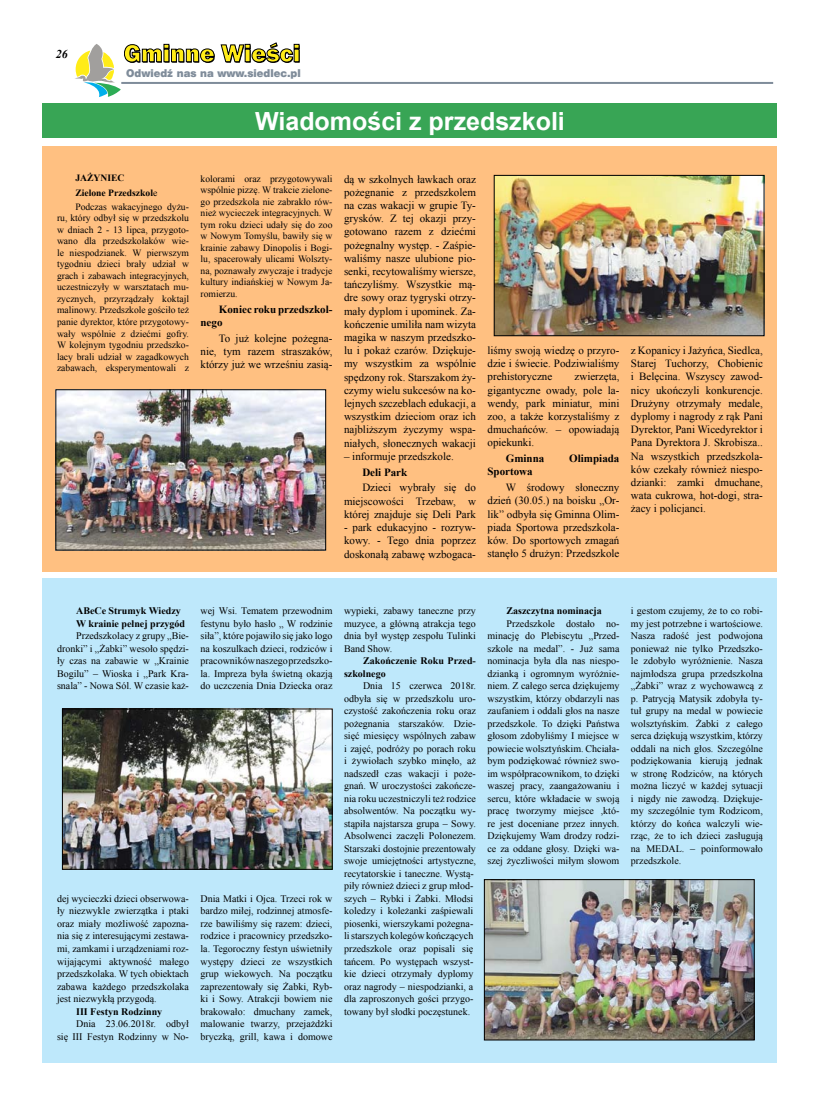
<style>
.page{position:relative;width:820px;height:1106px;background:#fff}
.page>*{position:absolute;margin:0;border:0;box-sizing:border-box;transform-origin:0 0}
.t1{font:700 25px "Arial";color:#fff}
.t2{font:italic 700 12px "Times New Roman";color:#000}
.t3{font:11px/13.2px "Times New Roman";color:#000;text-align:justify}
.t4{font:700 11px/13.2px "Times New Roman";color:#000}
.t5{font:10px/12.5px "Times New Roman";color:#000;text-align:justify}
.t6{font:700 10px/12.5px "Times New Roman";color:#000}
.t7{font:10px "Swis 721 Blk 2 EU";color:#7f8c9a}
.t8{font:9.6px/11.5px "Times New Roman";color:#000;text-align:justify}
.t9{font:700 9.6px/14.1px "Times New Roman";color:#000}
.s1{font-weight:400}
</style>
<div class="page">
<div style="left:43px;top:146px;width:734px;height:426px;background:#ffc081"></div>
<div style="left:43px;top:578px;width:734px;height:485px;background:#bee8fb"></div>
<svg style="left:75px;top:43px;width:224px;height:54px"></svg>
<hr style="left:121px;top:82px;width:651px;height:2px;background:#7f8c9a">
<img style="left:57px;top:391px;width:267px;height:157px">
<div style="left:55px;top:389px;width:271px;height:161px;border:1px solid #000"></div>
<img style="left:495px;top:177px;width:267px;height:157px">
<div style="left:493px;top:175px;width:271px;height:161px;border:1px solid #000"></div>
<img style="left:64px;top:710px;width:266px;height:157px">
<div style="left:62px;top:708px;width:270px;height:161px;border:1px solid #000"></div>
<div style="left:43px;top:103px;width:734px;height:35px;background:#38a555"></div>
<img style="left:485px;top:881px;width:267px;height:157px">
<div style="left:483px;top:879px;width:271px;height:161px;border:1px solid #000"></div>
<p class="t2" style="left:56px;top:46px;width:13px">26</p>
<p class="t7" style="left:126px;top:66px;width:176px">Odwiedź nas na www.siedlec.pl</p>
<h1 class="t1" style="left:255px;top:104px;width:311px">Wiadomości z przedszkoli</h1>
<p class="t9" style="left:75px;top:171px;width:115px">JAŻYNIEC<br>Zielone Przedszkol<span class="s1">e<br>Podczas wakacyjnego dyżu-</span></p>
<p class="t8" style="left:57px;top:212px;width:133px">ru, który odbył się w przedszkolu w dniach 2 - 13 lipca, przygoto&shy;wano dla przedszkolaków wie&shy;le niespodzianek. W pierwszym tygodniu dzieci brały udział w grach i zabawach integracyjnych, uczestniczyły w warsztatach mu&shy;zycznych, przyrządzały koktajl malinowy. Przedszkole gościło też panie dyrektor, które przygotowy&shy;wały wspólnie z dziećmi gofry.<br>W kolejnym tygodniu przedszko&shy;lacy brali udział w zagadkowych zabawach, eksperymentowali z</p>
<p class="t8" style="left:200px;top:172px;width:134px">kolorami oraz przygotowywali wspólnie pizzę. W trakcie zielone&shy;go przedszkola nie zabrakło rów&shy;nież wycieczek integracyjnych. W tym roku dzieci udały się do zoo w Nowym Tomyślu, bawiły się w krainie zabawy Dinopolis i Bogi&shy;lu, spacerowały ulicami Wolszty&shy;na, poznawały zwyczaje i tradycje kultury indiańskiej w Nowym Ja&shy;romierzu.</p>
<p class="t4" style="left:200px;top:302px;width:133px;text-indent:18px">Koniec roku przedszkol&shy;nego</p>
<p class="t3" style="left:200px;top:331px;width:133px;text-indent:18px">To już kolejne pożegna&shy;nie, tym razem straszaków, którzy już we wrześniu zasią-</p>
<p class="t3" style="left:344px;top:172px;width:133px">dą w szkolnych ławkach oraz pożegnanie z przedszkolem na czas wakacji w grupie Ty&shy;grysków. Z tej okazji przy&shy;gotowano razem z dziećmi pożegnalny występ. - Zaśpie&shy;waliśmy nasze ulubione pio&shy;senki, recytowaliśmy wiersze, tańczyliśmy. Wszystkie mą&shy;dre sowy oraz tygryski otrzy&shy;mały dyplom i upominek. Za&shy;kończenie umiliła nam wizyta magika w naszym przedszko&shy;lu i pokaż czarów. Dziękuje&shy;my wszystkim za wspólnie spędzony rok. Starszakom ży&shy;czymy wielu sukcesów na ko&shy;lejnych szczeblach edukacji, a wszystkim dzieciom oraz ich najbliższym życzymy wspa&shy;niałych, słonecznych wakacji</p>
<p class="t3" style="left:344px;top:449px;width:111px">– informuje przedszkole.</p>
<p class="t4" style="left:362px;top:465px;width:46px">Deli Park</p>
<p class="t3" style="left:344px;top:481px;width:133px;text-indent:18px">Dzieci wybrały się do miejscowości Trzebaw, w której znajduje się Deli Park</p>
<p class="t3" style="left:344px;top:520px;width:133px">- park edukacyjno - rozryw&shy;kowy. - Tego dnia poprzez doskonałą zabawę wzbogaca-</p>
<p class="t3" style="left:487px;top:343px;width:133px">liśmy swoją wiedzę o przyro&shy;dzie i świecie. Podziwialiśmy prehistoryczne</p>
<p class="t3" style="left:487px;top:370px;width:133px;text-indent:87px">zwierzęta, gigantyczne owady, pole la&shy;wendy, park miniatur, mini zoo, a także korzystaliśmy z dmuchańców. – opowiadają opiekunki.</p>
<p class="t4" style="left:505px;top:451px;width:40px">Gminna</p>
<p class="t4" style="left:569px;top:451px;width:52px">Olimpiada</p>
<p class="t4" style="left:487px;top:465px;width:47px">Sportowa</p>
<p class="t3" style="left:487px;top:481px;width:133px;text-indent:18px">W środowy słoneczny dzień (30.05.) na boisku „Or&shy;lik” odbyła się Gminna Olim&shy;piada Sportowa przedszkola&shy;ków. Do sportowych zmagań stanęło 5 drużyn: Przedszkole</p>
<p class="t3" style="left:630px;top:343px;width:133px">z Kopanicy i Jażyńca, Siedlca, Starej Tuchorzy, Chobienic i Belęcina. Wszyscy zawod&shy;nicy ukończyli konkurencje.<br>Drużyny otrzymały medale, dyplomy i nagrody z rąk Pani Dyrektor, Pani Wicedyrektor i Pana Dyrektora J. Skrobisza..<br>Na wszystkich przedszkola&shy;ków czekały również niespo&shy;dzianki: zamki dmuchane, wata cukrowa, hot-dogi, stra&shy;żacy i policjanci.</p>
<p class="t6" style="left:76px;top:604px;width:110px">ABeCe Strumyk Wiedzy<br>W krainie pełnej przygód</p>
<p class="t5" style="left:57px;top:629px;width:133px;text-indent:19px">Przedszkolacy z grupy „Bie&shy;dronki” i „Żabki” wesoło spędzi&shy;ły czas na zabawie w „Krainie Bogilu” – Wioska i „Park Kra&shy;snala” - Nowa Sól. W czasie każ-</p>
<p class="t5" style="left:200px;top:604px;width:133px">wej Wsi. Tematem przewodnim festynu było hasło „ W rodzinie siła”, które pojawiło się jako logo na koszulkach dzieci, rodziców i pracowników naszego przedszko&shy;la. Impreza była świetną okazją do uczczenia Dnia Dziecka oraz</p>
<p class="t5" style="left:57px;top:892px;width:133px">dej wycieczki dzieci obserwowa&shy;ły niezwykle zwierzątka i ptaki oraz miały możliwość zapozna&shy;nia się z interesującymi zestawa&shy;mi, zamkami i urządzeniami roz&shy;wijającymi aktywność małego przedszkolaka. W tych obiektach zabawa każdego przedszkolaka jest niezwykłą przygodą.</p>
<p class="t6" style="left:76px;top:1004px;width:88px">III Festyn Rodzinny</p>
<p class="t5" style="left:57px;top:1017px;width:133px;text-align:right">Dnia 23.06.2018r. odbył<br>się III Festyn Rodzinny w No-</p>
<p class="t5" style="left:200px;top:892px;width:133px">Dnia Matki i Ojca. Trzeci rok w bardzo miłej, rodzinnej atmosfe&shy;rze bawiliśmy się razem: dzieci, rodzice i pracownicy przedszko&shy;la. Tegoroczny festyn uświetniły występy dzieci ze wszystkich grup wiekowych. Na początku zaprezentowały się Żabki, Ryb&shy;ki i Sowy. Atrakcji bowiem nie brakowało: dmuchany zamek, malowanie twarzy, przejażdżki bryczką, grill, kawa i domowe</p>
<p class="t5" style="left:344px;top:604px;width:133px">wypieki, zabawy taneczne przy muzyce, a główną atrakcja tego dnia był występ zespołu Tulinki Band Show.</p>
<p class="t6" style="left:344px;top:654px;width:133px;text-indent:19px">Zakończenie Roku Przed&shy;szkolnego</p>
<p class="t5" style="left:344px;top:679px;width:133px;text-align:left;text-indent:19px">Dnia 15 czerwca 2018r. odbyła się w przedszkolu uro&shy;czystość zakończenia roku oraz pożegnania starszaków. Dzie&shy;sięć miesięcy wspólnych zabaw i zajęć, podróży po porach roku i żywiołach szybko minęło, aż nadszedł czas wakacji i poże&shy;gnań. W uroczystości zakończe&shy;nia roku uczestniczyli też rodzice absolwentów. Na początku wy&shy;stąpiła najstarsza grupa – Sowy.<br>Absolwenci zaczęli Polonezem.<br>Starszaki dostojnie prezentowały swoje umiejętności artystyczne, recytatorskie i taneczne. Wystą&shy;piły również dzieci z grup młod&shy;szych – Rybki i Żabki. Młodsi koledzy i koleżanki zaśpiewali piosenki, wierszykami pożegna&shy;li starszych kolegów kończących przedszkole oraz popisali się tańcem. Po występach wszyst&shy;kie dzieci otrzymały dyplomy oraz nagrody – niespodzianki, a dla zaproszonych gości przygo&shy;towany był słodki poczęstunek.</p>
<p class="t6" style="left:506px;top:604px;width:97px">Zaszczytna nominacja</p>
<p class="t5" style="left:487px;top:617px;width:133px;text-indent:19px">Przedszkole dostało no&shy;minację do Plebiscytu „Przed&shy;szkole na medal”. - Już sama nominacja była dla nas niespo&shy;dzianką i ogromnym wyróżnie&shy;niem. Z całego serca dziękujemy wszystkim, którzy obdarzyli nas zaufaniem i oddali głos na nasze przedszkole. To dzięki Państwa głosom zdobyliśmy I miejsce w powiecie wolsztyńskim. Chciała&shy;bym podziękować również swo&shy;im współpracownikom, to dzięki waszej pracy, zaangażowaniu i sercu, które wkładacie w swoją pracę tworzymy miejsce ,któ&shy;re jest doceniane przez innych.<br>Dziękujemy Wam drodzy rodzi&shy;ce za oddane głosy. Dzięki wa&shy;szej życzliwości miłym słowom</p>
<p class="t5" style="left:630px;top:604px;width:133px">i gestom czujemy, że to co robi&shy;my jest potrzebne i wartościowe.<br>Nasza radość jest podwojona ponieważ nie tylko Przedszko&shy;le zdobyło wyróżnienie. Nasza najmłodsza grupa przedszkolna „Żabki” wraz z wychowawcą z p. Patrycją Matysik zdobyła ty&shy;tuł grupy na medal w powiecie wolsztyńskim. Żabki z całego serca dziękują wszystkim, którzy oddali na nich głos. Szczególne podziękowania kierują jednak w stronę Rodziców, na których można liczyć w każdej sytuacji i nigdy nie zawodzą. Dziękuje&shy;my szczególnie tym Rodzicom, którzy do końca walczyli wie&shy;rząc, że to ich dzieci zasługują na MEDAL. – poinformowało przedszkole.</p>
</div>
